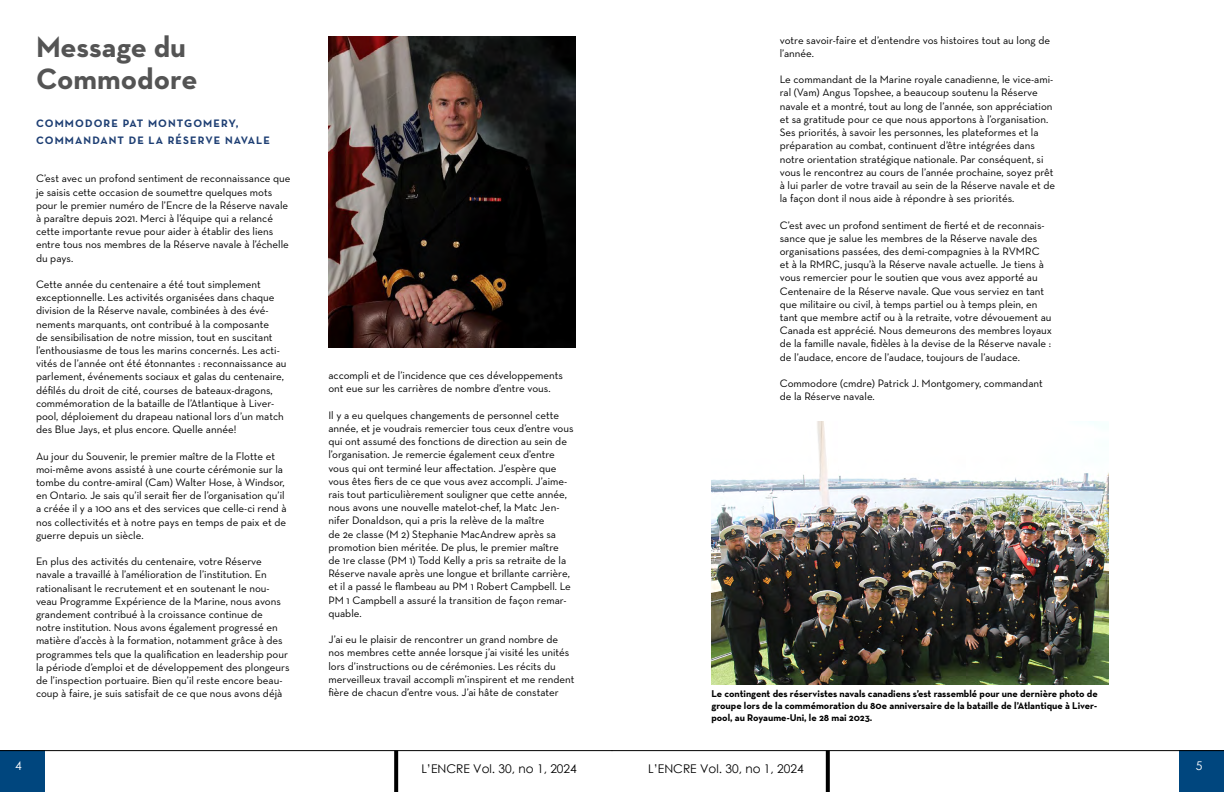
<style>
.page{position:relative;width:1224px;height:792px;background:#fff}
.page>*{position:absolute;margin:0;border:0;box-sizing:border-box;transform-origin:0 0}
.Titre{font:700 30px/32px "Neutra Text";color:#545454}
.t1{font:12px "Century Gothic";color:#000}
.t2{font:12px "Century Gothic";color:#fff}
.Paragraphe{font:11px/13.2px "Neutra Text";color:#000}
.Sous-titre{font:700 11px "Neutra Text";letter-spacing:.1em;color:#1d3e73}
.Légende_de_photo{font:700 10px/12px "Neutra Text";color:#000;text-align:justify}
</style>
<div class="page">
<div style="left:0;top:750px;width:44px;height:42px;background:#00467e"></div>
<svg style="left:394px;top:751px;width:4px;height:41px"></svg>
<svg style="left:826px;top:751px;width:4px;height:41px"></svg>
<div style="left:1180px;top:750px;width:44px;height:42px;background:#00467e"></div>
<hr style="left:0;top:750px;width:612px;height:1px;background:#000">
<hr style="left:612px;top:750px;width:612px;height:1px;background:#000">
<img style="left:328px;top:36px;width:248px;height:311px">
<img style="left:711px;top:421px;width:398px;height:264px">
<h2 class="Titre" style="left:36px;top:30px;width:163px">Message du<br>Commodore</h2>
<h3 class="Sous-titre" style="left:36px;top:117px;width:204px">COMMODORE PAT MONTGOMERY,</h3>
<h3 class="Sous-titre" style="left:36px;top:134px;width:236px">COMMANDANT DE LA RÉSERVE NAVALE</h3>
<p class="Paragraphe" style="left:36px;top:172px;width:256px">C’est avec un profond sentiment de reconnaissance que je saisis cette occasion de soumettre quelques mots pour le premier numéro de l’Encre de la Réserve navale à paraître depuis 2021. Merci à l’équipe qui a relancé cette importante revue pour aider à établir des liens entre tous nos membres de la Réserve navale à l’échelle du pays.</p>
<p class="Paragraphe" style="left:36px;top:277px;width:252px">Cette année du centenaire a été tout simplement exceptionnelle. Les activités organisées dans chaque division de la Réserve navale, combinées à des évé&shy;nements marquants, ont contribué à la composante<br>de sensibilisation de notre mission, tout en suscitant l’enthousiasme de tous les marins concernés. Les acti&shy;vités de l’année ont été étonnantes : reconnaissance au parlement, événements sociaux et galas du centenaire, défilés du droit de cité, courses de bateaux-dragons, commémoration de la bataille de l’Atlantique à Liver&shy;pool, déploiement du drapeau national lors d’un match des Blue Jays, et plus encore. Quelle année!</p>
<p class="Paragraphe" style="left:36px;top:449px;width:252px">Au jour du Souvenir, le premier maître de la Flotte et moi-même avons assisté à une courte cérémonie sur la tombe du contre-amiral (Cam) Walter Hose, à Windsor, en Ontario. Je sais qu’il serait fier de l’organisation qu’il a créée il y a 100 ans et des services que celle-ci rend à nos collectivités et à notre pays en temps de paix et de guerre depuis un siècle.</p>
<p class="Paragraphe" style="left:36px;top:555px;width:255px">En plus des activités du centenaire, votre Réserve navale a travaillé à l’amélioration de l’institution. En rationalisant le recrutement et en soutenant le nou&shy;veau Programme Expérience de la Marine, nous avons grandement contribué à la croissance continue de notre institution. Nous avons également progressé en matière d’accès à la formation, notamment grâce à des programmes tels que la qualification en leadership pour la période d’emploi et de développement des plongeurs de l’inspection portuaire. Bien qu’il reste encore beau&shy;coup à faire, je suis satisfait de ce que nous avons déjà</p>
<p class="Paragraphe" style="left:328px;top:369px;width:236px">accompli et de l’incidence que ces développements ont eue sur les carrières de nombre d’entre vous.</p>
<p class="Paragraphe" style="left:328px;top:408px;width:247px">Il y a eu quelques changements de personnel cette année, et je voudrais remercier tous ceux d’entre vous qui ont assumé des fonctions de direction au sein de l’organisation. Je remercie également ceux d’entre vous qui ont terminé leur affectation. J’espère que vous êtes fiers de ce que vous avez accompli. J’aime&shy;rais tout particulièrement souligner que cette année, nous avons une nouvelle matelot-chef, la Matc Jen&shy;nifer Donaldson, qui a pris la relève de la maître<br>de 2e classe (M 2) Stephanie MacAndrew après sa promotion bien méritée. De plus, le premier maître<br>de 1re classe (PM 1) Todd Kelly a pris sa retraite de la Réserve navale après une longue et brillante carrière, et il a passé le flambeau au PM 1 Robert Campbell. Le PM 1 Campbell a assuré la transition de façon remar&shy;quable.</p>
<p class="Paragraphe" style="left:328px;top:633px;width:248px">J’ai eu le plaisir de rencontrer un grand nombre de nos membres cette année lorsque j’ai visité les unités lors d’instructions ou de cérémonies. Les récits du merveilleux travail accompli m’inspirent et me rendent fière de chacun d’entre vous. J’ai hâte de constater</p>
<p class="Paragraphe" style="left:780px;top:33px;width:272px">votre savoir-faire et d’entendre vos histoires tout au long de l’année.</p>
<p class="Paragraphe" style="left:780px;top:73px;width:277px">Le commandant de la Marine royale canadienne, le vice-ami&shy;ral (Vam) Angus Topshee, a beaucoup soutenu la Réserve navale et a montré, tout au long de l’année, son appréciation et sa gratitude pour ce que nous apportons à l’organisation.<br>Ses priorités, à savoir les personnes, les plateformes et la préparation au combat, continuent d’être intégrées dans notre orientation stratégique nationale. Par conséquent, si vous le rencontrez au cours de l’année prochaine, soyez prêt à lui parler de votre travail au sein de la Réserve navale et de la façon dont il nous aide à répondre à ses priorités.</p>
<p class="Paragraphe" style="left:780px;top:218px;width:274px">C’est avec un profond sentiment de fierté et de reconnais&shy;sance que je salue les membres de la Réserve navale des organisations passées, des demi-compagnies à la RVMRC<br>et à la RMRC, jusqu’à la Réserve navale actuelle. Je tiens à vous remercier pour le soutien que vous avez apporté au Centenaire de la Réserve navale. Que vous serviez en tant que militaire ou civil, à temps partiel ou à temps plein, en tant que membre actif ou à la retraite, votre dévouement au Canada est apprécié. Nous demeurons des membres loyaux de la famille navale, fidèles à la devise de la Réserve navale : de l’audace, encore de l’audace, toujours de l’audace.</p>
<p class="Paragraphe" style="left:780px;top:376px;width:265px">Commodore (cmdre) Patrick J. Montgomery, commandant de la Réserve navale.</p>
<p class="Légende_de_photo" style="left:711px;top:688px;width:388px">Le contingent des réservistes navals canadiens s’est rassemblé pour une dernière photo de groupe lors de la commémoration du 80e anniversaire de la bataille de l’Atlantique à Liver&shy;pool, au Royaume-Uni, le 28 mai 2023.</p>
<p class="t2" style="left:15px;top:757px;width:8px">4</p>
<p class="t2" style="left:1196px;top:757px;width:8px">5</p>
<p class="t1" style="left:421px;top:761px;width:157px">L’ENCRE Vol. 30, no 1, 2024</p>
<p class="t1" style="left:648px;top:761px;width:157px">L’ENCRE Vol. 30, no 1, 2024</p>
</div>
